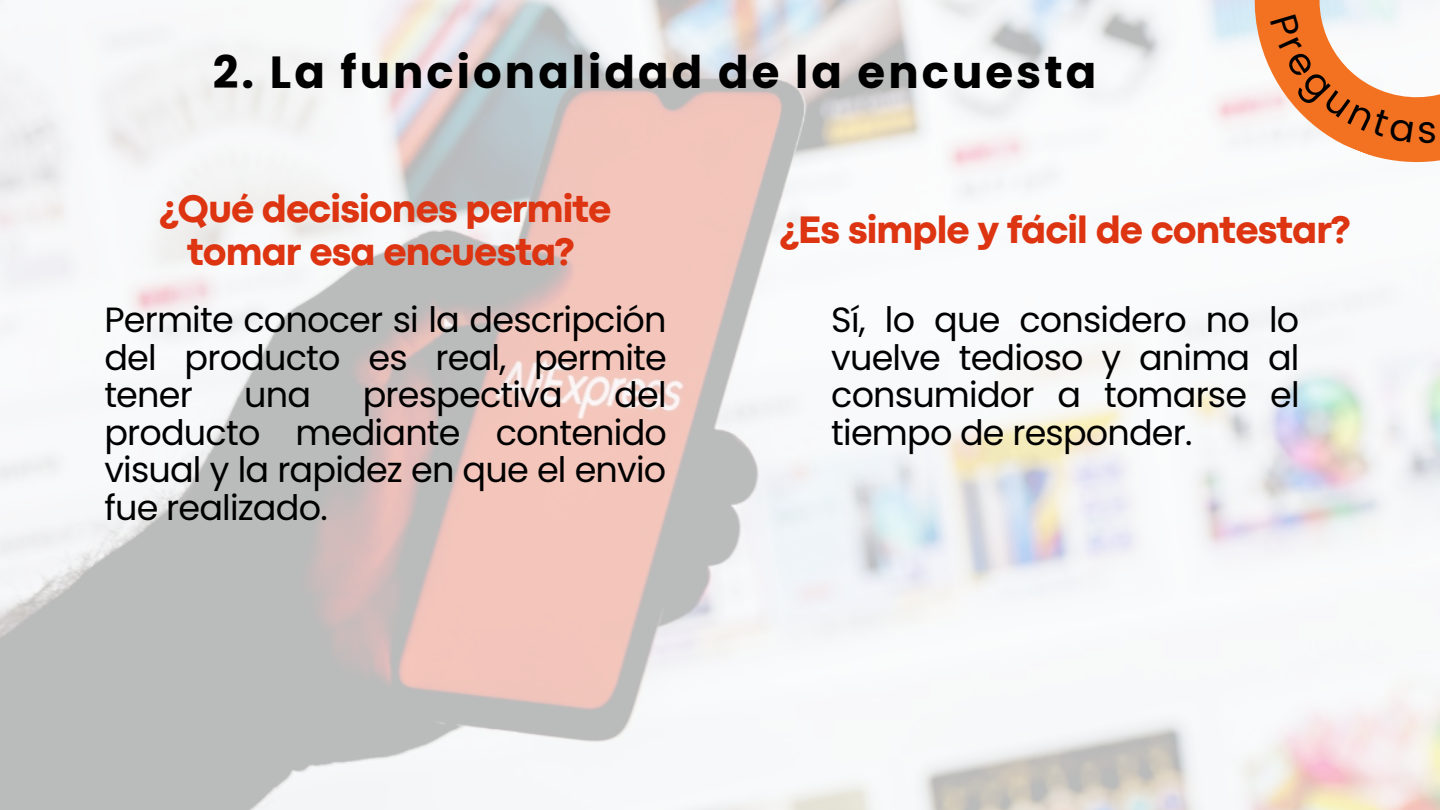
<style>
.page{position:relative;width:1440px;height:810px;background:#fff}
.page>*{position:absolute;margin:0;border:0;box-sizing:border-box;transform-origin:0 0}
.t1{font:700 45px "Poppins";letter-spacing:.07em;color:#000}
.t2{font:800 40px/42.8px "Codec Pro";letter-spacing:-.02em;color:#dd3411;text-align:center}
.t3{font:35px/37.5px "Poppins";letter-spacing:-.025em;color:#000;text-align:justify}
</style>
<div class="page">
<img style="left:0;top:0;width:1440px;height:810px">
<svg style="left:1206px;top:0;width:234px;height:211px"></svg>
<svg style="left:1270px;top:14px;width:143px;height:129px"></svg>
<svg style="left:1419px;top:121px;width:16px;height:22px"></svg>
<p class="t1" style="left:213px;top:41px;width:885px">2. La funcionalidad de la encuesta</p>
<p class="t2" style="left:159px;top:190px;width:454px">¿Qué decisiones permite tomar esa encuesta?</p>
<p class="t3" style="left:104px;top:301px;width:564px">Permite conocer si la descripción del producto es real, permite tener</p>
<p class="t3" style="left:244px;top:376px;width:68px">una</p>
<p class="t3" style="left:363px;top:376px;width:202px">prespectiva</p>
<p class="t3" style="left:104px;top:376px;width:564px;text-indent:510px">del producto mediante contenido visual y la rapidez en que el envio fue realizado.</p>
<p class="t2" style="left:780px;top:212px;width:573px">¿Es simple y fácil de contestar?</p>
<p class="t3" style="left:831px;top:301px;width:470px">Sí, lo que considero no lo vuelve tedioso y anima al consumidor a tomarse el tiempo de responder.</p>
</div>
